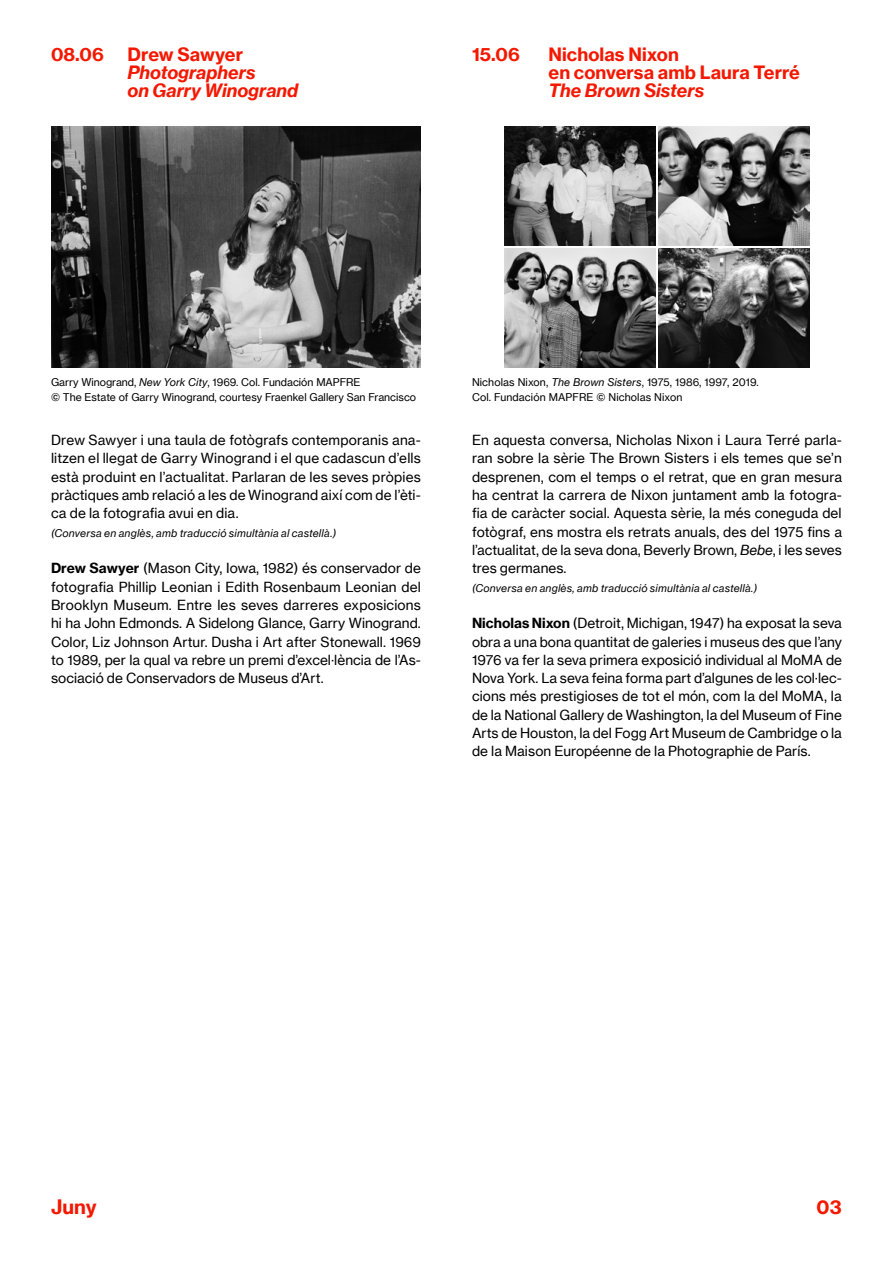
<style>
.page{position:relative;width:893px;height:1263px;background:#fff}
.page>*{position:absolute;margin:0;border:0;box-sizing:border-box;transform-origin:0 0}
.t1{font:19.5px "N Haas Grotesk TX Pro 75 Bd";color:#f51800}
.t2{font:18px/18.3px "N Haas Grotesk TX Pro 75 Bd";letter-spacing:.005em;color:#f51800}
.t3{font:18px/18.3px "N Haas Grotesk TX Pro 76 Bd It";color:#f51800}
.t4{font:13.65px/18.3px "N Haas Grotesk TX Pro 55 Rg";letter-spacing:.005em;color:#000;text-align:justify}
.t5{font:10.5px/14.2px "N Haas Grotesk TX Pro 55 Rg";color:#000}
.t6{font:10.5px "N Haas Grotesk TX Pro 56 It";letter-spacing:.02em;color:#000}
.s1{font-family:"N Haas Grotesk TX Pro 56 It"}
.s2{font-family:"N Haas Grotesk TX Pro 75 Bd"}
</style>
<div class="page">
<img style="left:505px;top:126px;width:151px;height:120px">
<img style="left:658px;top:126px;width:151px;height:120px">
<img style="left:505px;top:248px;width:151px;height:119px">
<img style="left:658px;top:248px;width:151px;height:119px">
<img style="left:51px;top:126px;width:370px;height:241px">
<h2 class="t2" style="left:51px;top:45px;width:54px">08.06</h2>
<h2 class="t2" style="left:128px;top:45px;width:117px">Drew Sawyer</h2>
<h2 class="t3" style="left:128px;top:63px;width:172px">Photographers<br>on Garry Winogrand</h2>
<h2 class="t2" style="left:472px;top:45px;width:49px">15.06</h2>
<h2 class="t2" style="left:549px;top:45px;width:253px">Nicholas Nixon<br>en conversa amb Laura Terré</h2>
<h2 class="t3" style="left:549px;top:82px;width:157px">The Brown Sisters</h2>
<p class="t5" style="left:51px;top:375px;width:367px">Garry Winogrand, <span class="s1">New York City</span>, 1969. Col. Fundación MAPFRE<br>© The Estate of Garry Winogrand, courtesy Fraenkel Gallery San Francisco</p>
<p class="t4" style="left:51px;top:431px;width:371px">Drew Sawyer i una taula de fotògrafs contemporanis ana&shy;litzen el llegat de Garry Winogrand i el que cadascun d’ells està produint en l’actualitat. Parlaran de les seves pròpies pràctiques amb relació a les de Winogrand així com de l’èti&shy;ca de la fotografia avui en dia.</p>
<p class="t6" style="left:51px;top:526px;width:287px">(Conversa en anglès, amb traducció simultània al castellà.)</p>
<p class="t4" style="left:51px;top:559px;width:372px"><span class="s2">Drew Sawyer</span> (Mason City, Iowa, 1982) és conservador de fotografia Phillip Leonian i Edith Rosenbaum Leonian del Brooklyn Museum. Entre les seves darreres exposicions hi ha John Edmonds. A Sidelong Glance, Garry Winogrand.<br>Color, Liz Johnson Artur. Dusha i Art after Stonewall. 1969 to 1989, per la qual va rebre un premi d’excel·lència de l’As&shy;sociació de Conservadors de Museus d’Art.</p>
<p class="t5" style="left:472px;top:375px;width:288px">Nicholas Nixon, <span class="s1">The Brown Sisters</span>, 1975, 1986, 1997, 2019.<br>Col. Fundación MAPFRE © Nicholas Nixon</p>
<p class="t4" style="left:472px;top:431px;width:372px">En aquesta conversa, Nicholas Nixon i Laura Terré parla&shy;ran sobre la sèrie The Brown Sisters i els temes que se’n desprenen, com el temps o el retrat, que en gran mesura ha centrat la carrera de Nixon juntament amb la fotogra&shy;fia de caràcter social. Aquesta sèrie, la més coneguda del fotògraf, ens mostra els retrats anuals, des del 1975 fins a l’actualitat, de la seva dona, Beverly Brown, <span class="s1">Bebe</span>, i les seves tres germanes.</p>
<p class="t6" style="left:472px;top:581px;width:287px">(Conversa en anglès, amb traducció simultània al castellà.)</p>
<p class="t4" style="left:472px;top:614px;width:372px"><span class="s2">Nicholas Nixon</span> (Detroit, Michigan, 1947) ha exposat la seva obra a una bona quantitat de galeries i museus des que l’any 1976 va fer la seva primera exposició individual al MoMA de Nova York. La seva feina forma part d’algunes de les col·lec&shy;cions més prestigioses de tot el món, com la del MoMA, la de la National Gallery de Washington, la del Museum of Fine Arts de Houston, la del Fogg Art Museum de Cambridge o la de la Maison Européenne de la Photographie de París.</p>
<h1 class="t1" style="left:51px;top:1194px;width:47px">Juny</h1>
<h2 class="t2" style="left:816px;top:1198px;width:27px">03</h2>
</div>
